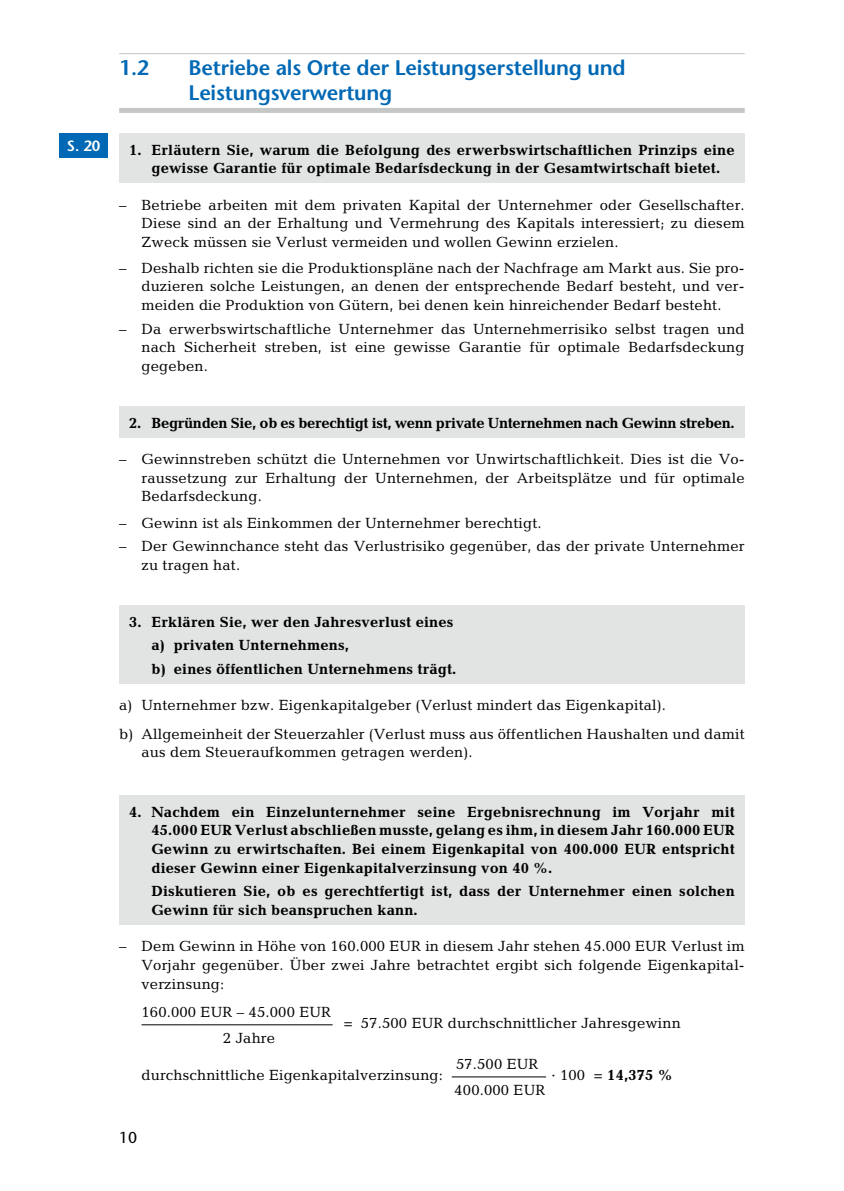
<style>
.page{position:relative;width:844px;height:1191px;background:#fff}
.page>*{position:absolute;margin:0;border:0;box-sizing:border-box;transform-origin:0 0}
.t1{font:600 21px/24.5px "Stone Sans Std";letter-spacing:-.01em;color:#0068b4}
.t2{font:500 15.75px "Stone Sans Std";color:#000}
.t3{font:14.88px/18.6px "Candida";letter-spacing:.01em;color:#000;text-align:justify}
.t4{font:700 14.88px/18.6px "Candida";letter-spacing:.01em;color:#000}
.t5{font:700 14.88px "Candida";letter-spacing:-.02em;color:#000}
.t6{font:600 14.88px "Stone Sans Std";color:#fff}
.s1{font-weight:400}
</style>
<div class="page">
<hr style="left:119px;top:53px;width:625px;height:1px;background:#c5c6c6">
<div style="left:119px;top:108px;width:625px;height:5px;background:#c5c6c6"></div>
<hr style="left:141px;top:1024px;width:191px;height:1px;background:#000">
<hr style="left:451px;top:1076px;width:95px;height:1px;background:#000">
<div style="left:119px;top:133px;width:625px;height:50px;background:#e2e3e3"></div>
<div style="left:119px;top:406px;width:625px;height:32px;background:#e2e3e3"></div>
<div style="left:119px;top:605px;width:625px;height:78px;background:#e2e3e3"></div>
<div style="left:119px;top:795px;width:625px;height:129px;background:#e2e3e3"></div>
<div style="left:60px;top:133px;width:48px;height:24px;background:#0068b4"></div>
<p class="t6" style="left:67px;top:140px;width:35px">S. 20</p>
<h1 class="t1" style="left:119px;top:58px;width:31px">1.2</h1>
<h1 class="t1" style="left:189px;top:58px;width:438px">Betriebe als Orte der Leistungserstellung und<br>Leistungsverwertung</h1>
<p class="t4" style="left:129px;top:142px;width:607px;text-align:center">1. Erläutern Sie, warum die Befolgung des erwerbswirtschaftlichen Prinzips eine gewisse Garantie für optimale Bedarfsdeckung in der Gesamtwirtschaft bietet.</p>
<p class="t3" style="left:141px;top:196px;width:604px;text-indent:-22px">– Betriebe arbeiten mit dem privaten Kapital der Unternehmer oder Gesellschafter.<br>Diese sind an der Erhaltung und Vermehrung des Kapitals interessiert; zu diesem Zweck müssen sie Verlust vermeiden und wollen Gewinn erzielen.</p>
<p class="t3" style="left:141px;top:259px;width:604px;text-indent:-22px">– Deshalb richten sie die Produktionspläne nach der Nachfrage am Markt aus. Sie pro&shy;duzieren solche Leistungen, an denen der entsprechende Bedarf besteht, und ver&shy;meiden die Produktion von Gütern, bei denen kein hinreichender Bedarf besteht.</p>
<p class="t3" style="left:141px;top:320px;width:604px;text-indent:-22px">– Da erwerbswirtschaftliche Unternehmer das Unternehmerrisiko selbst tragen und nach Sicherheit streben, ist eine gewisse Garantie für optimale Bedarfsdeckung gegeben.</p>
<p class="t5" style="left:129px;top:417px;width:607px">2. Begründen Sie, ob es berechtigt ist, wenn private Unternehmen nach Gewinn streben.</p>
<p class="t3" style="left:141px;top:450px;width:604px;text-indent:-22px">– Gewinnstreben schützt die Unternehmen vor Unwirtschaftlichkeit. Dies ist die Vo&shy;raussetzung zur Erhaltung der Unternehmen, der Arbeitsplätze und für optimale Bedarfsdeckung.</p>
<p class="t3" style="left:119px;top:513px;width:424px">– Gewinn ist als Einkommen der Unternehmer berechtigt.</p>
<p class="t3" style="left:141px;top:537px;width:604px;text-indent:-22px">– Der Gewinnchance steht das Verlustrisiko gegenüber, das der private Unternehmer zu tragen hat.</p>
<p class="t4" style="left:151px;top:611px;width:306px;line-height:23.6px;text-indent:-22px">3. Erklären Sie, wer den Jahresverlust eines a) privaten Unternehmens,<br>b) eines öffentlichen Unternehmens trägt.</p>
<p class="t3" style="left:119px;top:691px;width:627px;line-height:28.5px">a) Unternehmer bzw. Eigenkapitalgeber (Verlust mindert das Eigenkapital).<br>b) Allgemeinheit der Steuerzahler (Verlust muss aus öffentlichen Haushalten und damit</p>
<p class="t3" style="left:141px;top:743px;width:332px">aus dem Steueraufkommen getragen werden).</p>
<p class="t4" style="left:151px;top:804px;width:584px;text-align:justify;text-indent:-22px">4. Nachdem ein Einzelunternehmer seine Ergebnisrechnung im Vorjahr mit 45.000 EUR Verlust abschließen musste, gelang es ihm, in diesem Jahr 160.000 EUR Gewinn zu erwirtschaften. Bei einem Eigenkapital von 400.000 EUR entspricht dieser Gewinn einer Eigenkapitalverzinsung von 40 %.</p>
<p class="t4" style="left:151px;top:883px;width:584px">Diskutieren Sie, ob es gerechtfertigt ist, dass der Unternehmer einen solchen<br>Gewinn für sich beanspruchen kann.</p>
<p class="t3" style="left:141px;top:937px;width:604px;text-indent:-22px">– Dem Gewinn in Höhe von 160.000 EUR in diesem Jahr stehen 45.000 EUR Verlust im Vorjahr gegenüber. Über zwei Jahre betrachtet ergibt sich folgende Eigenkapital&shy;verzinsung:</p>
<p class="t3" style="left:141px;top:1003px;width:191px">160.000 EUR – 45.000 EUR</p>
<p class="t3" style="left:343px;top:1013px;width:338px">= 57.500 EUR durchschnittlicher Jahresgewinn</p>
<p class="t3" style="left:223px;top:1029px;width:54px">2 Jahre</p>
<p class="t3" style="left:141px;top:1065px;width:303px">durchschnittliche Eigenkapitalverzinsung:</p>
<p class="t3" style="left:456px;top:1055px;width:84px">57.500 EUR</p>
<p class="t4" style="left:551px;top:1066px;width:123px"><span class="s1">· 100 =</span> 14,375 %</p>
<p class="t3" style="left:454px;top:1081px;width:92px">400.000 EUR</p>
<p class="t2" style="left:119px;top:1128px;width:20px">10</p>
</div>
